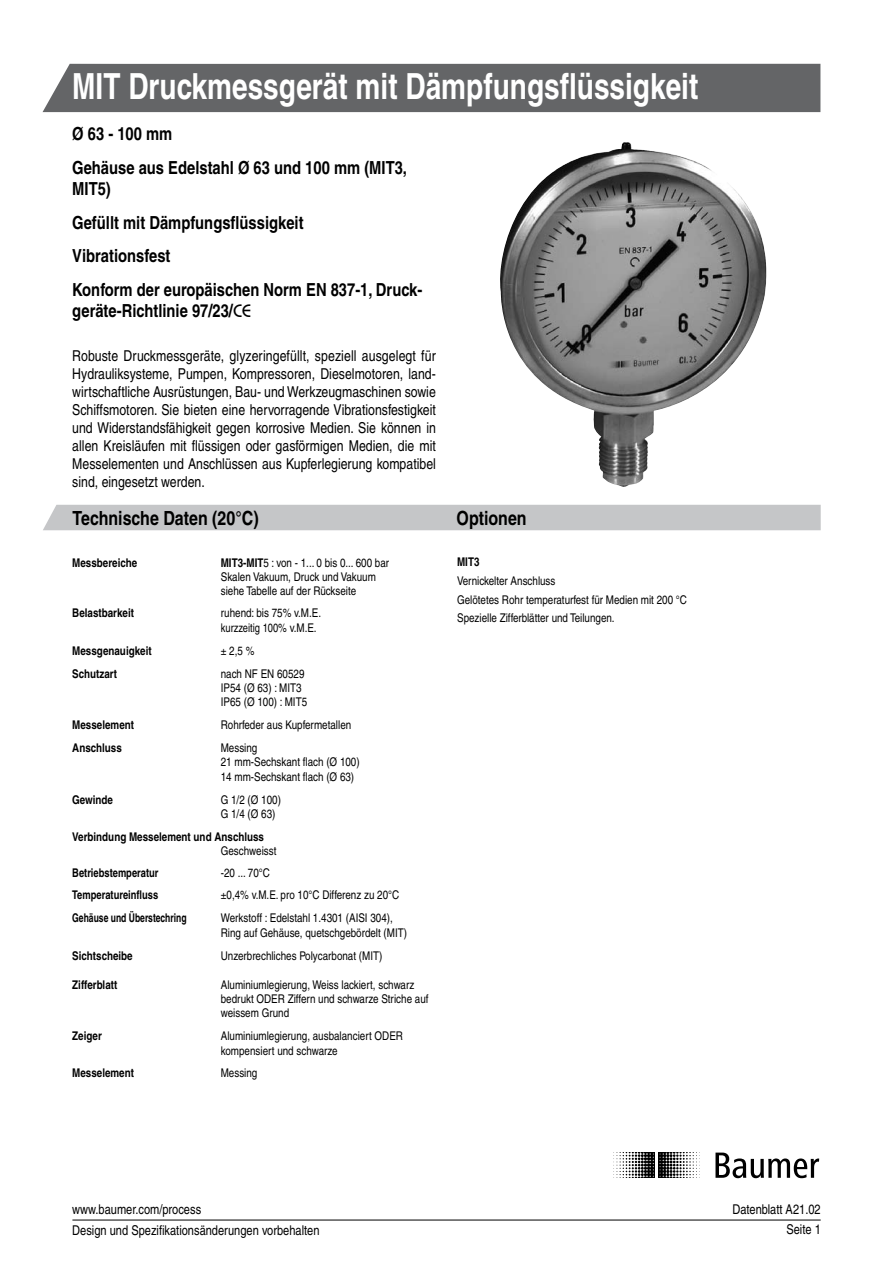
<style>
.page{position:relative;width:893px;height:1263px;background:#fff}
.page>*{position:absolute;margin:0;border:0;box-sizing:border-box;transform-origin:0 0}
.t1{font:700 condensed 36px "Helvetica";color:#fff;scale:.95 1}
.t2{font:700 condensed 19.5px "Helvetica";color:#000}
.t3{font:700 condensed 18px/33.8px "Helvetica";color:#000}
.t4{font:condensed 15px/18px "Helvetica";color:#000;text-align:justify}
.t5{font:condensed 13.5px/20.1px "Helvetica";color:#000;text-align:right}
.t6{font:condensed 12px/14.4px "Helvetica";color:#000}
.t7{font:700 condensed 12px "Helvetica";color:#000}
.t8{font:700 condensed 12px "Helvetica";color:#000;scale:.95 1}
.t9{font:700 condensed 12px "Helvetica";color:#000;scale:.87 1}
.s1{font-family:"Bauhaus";font-weight:500;font-stretch:normal}
.s2{font-weight:700}
</style>
<div class="page">
<hr style="left:72px;top:1220px;width:749px;height:1px;background:#000">
<svg style="left:616px;top:1152px;width:84px;height:26px"></svg>
<svg style="left:715px;top:1152px;width:104px;height:26px"></svg>
<div style="left:43px;top:505px;width:778px;height:25px;background:#c5c6c8"></div>
<div style="left:43px;top:64px;width:777px;height:48px;background:#646567"></div>
<img style="left:500px;top:142px;width:267px;height:345px">
<h1 class="t1" style="left:72px;top:65px;width:661px">MIT Druckmessgerät mit Dämpfungsflüssigkeit</h1>
<h3 class="t3" style="left:72px;top:117px;width:336px">Ø 63 - 100 mm<br>Gehäuse aus Edelstahl Ø 63 und 100 mm (MIT3,</h3>
<h3 class="t3" style="left:72px;top:171px;width:352px">MIT5)<br>Gefüllt mit Dämpfungsflüssigkeit<br>Vibrationsfest<br>Konform der europäischen Norm EN 837-1, Druck-</h3>
<h3 class="t3" style="left:72px;top:294px;width:180px">geräte-Richtlinie 97/23/<span class="s1">CE</span></h3>
<p class="t4" style="left:72px;top:347px;width:365px">Robuste Druckmessgeräte, glyzeringefüllt, speziell ausgelegt für Hydrauliksysteme, Pumpen, Kompressoren, Dieselmotoren, land&shy;wirtschaftliche Ausrüstungen, Bau- und Werkzeugmaschinen sowie Schiffsmotoren. Sie bieten eine hervorragende Vibrationsfestigkeit und Widerstandsfähigkeit gegen korrosive Medien. Sie können in allen Kreisläufen mit flüssigen oder gasförmigen Medien, die mit Messelementen und Anschlüssen aus Kupferlegierung kompatibel sind, eingesetzt werden.</p>
<h2 class="t2" style="left:73px;top:506px;width:188px">Technische Daten (20°C)</h2>
<h2 class="t2" style="left:457px;top:506px;width:72px">Optionen</h2>
<p class="t7" style="left:72px;top:555px;width:66px">Messbereiche</p>
<p class="t6" style="left:221px;top:555px;width:170px"><span class="s2">MIT3-MIT</span>5 : von - 1... 0 bis 0... 600 bar<br>Skalen Vakuum, Druck und Vakuum siehe Tabelle auf der Rückseite</p>
<p class="t7" style="left:72px;top:606px;width:63px">Belastbarkeit</p>
<p class="t6" style="left:221px;top:606px;width:102px">ruhend: bis 75% v.M.E. kurzzeitig 100% v.M.E.</p>
<p class="t7" style="left:72px;top:643px;width:81px">Messgenauigkeit</p>
<p class="t6" style="left:221px;top:643px;width:35px">± 2,5 %</p>
<p class="t7" style="left:72px;top:666px;width:46px">Schutzart</p>
<p class="t6" style="left:221px;top:666px;width:88px">nach NF EN 60529<br>IP54 (Ø 63) : MIT3<br>IP65 (Ø 100) : MIT5</p>
<p class="t7" style="left:72px;top:718px;width:63px">Messelement</p>
<p class="t6" style="left:221px;top:718px;width:132px">Rohrfeder aus Kupfermetallen</p>
<p class="t7" style="left:72px;top:740px;width:51px">Anschluss</p>
<p class="t6" style="left:221px;top:741px;width:140px">Messing<br>21 mm-Sechskant flach (Ø 100)<br>14 mm-Sechskant flach (Ø 63)</p>
<p class="t7" style="left:72px;top:792px;width:42px">Gewinde</p>
<p class="t6" style="left:221px;top:792px;width:62px">G 1/2 (Ø 100)<br>G 1/4 (Ø 63)</p>
<p class="t7" style="left:72px;top:829px;width:193px">Verbindung Messelement und Anschluss</p>
<p class="t6" style="left:221px;top:844px;width:57px">Geschweisst</p>
<p class="t8" style="left:72px;top:866px;width:92px">Betriebstemperatur</p>
<p class="t6" style="left:221px;top:866px;width:51px">-20 ... 70°C</p>
<p class="t8" style="left:72px;top:888px;width:92px">Temperatureinfluss</p>
<p class="t6" style="left:221px;top:888px;width:180px">±0,4% v.M.E. pro 10°C Differenz zu 20°C</p>
<p class="t9" style="left:72px;top:911px;width:133px">Gehäuse und Überstechring</p>
<p class="t6" style="left:221px;top:911px;width:188px">Werkstoff : Edelstahl 1.4301 (AISI 304),<br>Ring auf Gehäuse, quetschgebördelt (MIT)</p>
<p class="t7" style="left:72px;top:948px;width:62px">Sichtscheibe</p>
<p class="t6" style="left:221px;top:948px;width:163px">Unzerbrechliches Polycarbonat (MIT)</p>
<p class="t7" style="left:72px;top:977px;width:47px">Zifferblatt</p>
<p class="t6" style="left:221px;top:977px;width:209px">Aluminiumlegierung, Weiss lackiert, schwarz bedrukt ODER Ziffern und schwarze Striche auf weissem Grund</p>
<p class="t7" style="left:72px;top:1029px;width:31px">Zeiger</p>
<p class="t6" style="left:221px;top:1029px;width:184px">Aluminiumlegierung, ausbalanciert ODER kompensiert und schwarze</p>
<p class="t7" style="left:72px;top:1066px;width:63px">Messelement</p>
<p class="t6" style="left:221px;top:1066px;width:38px">Messing</p>
<p class="t7" style="left:457px;top:555px;width:24px">MIT3</p>
<p class="t6" style="left:457px;top:571px;width:231px;line-height:18.6px">Vernickelter Anschluss<br>Gelötetes Rohr temperaturfest für Medien mit 200 °C<br>Spezielle Zifferblätter und Teilungen.</p>
<p class="t5" style="left:72px;top:1199px;width:130px">www.baumer.com/process</p>
<p class="t5" style="left:72px;top:1220px;width:249px">Design und Spezifikationsänderungen vorbehalten</p>
<p class="t5" style="left:732px;top:1199px;width:90px">Datenblatt A21.02<br>Seite 1</p>
</div>
